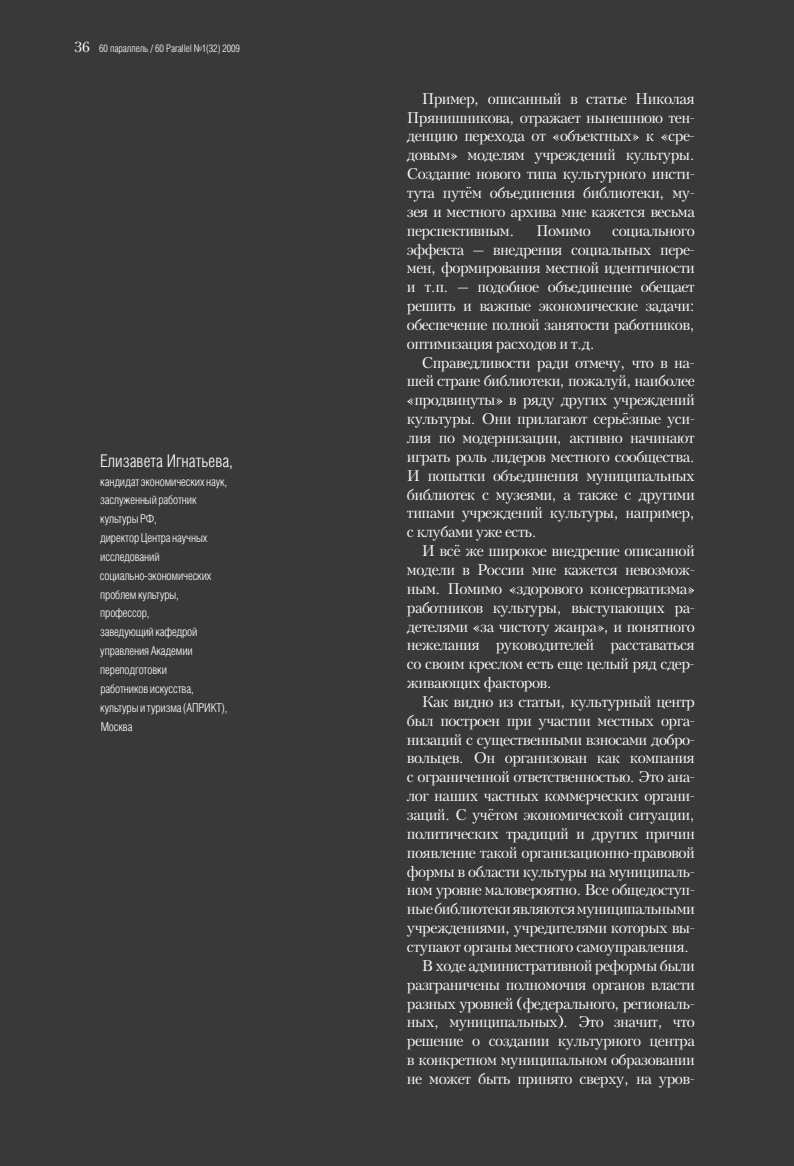
<style>
.page{position:relative;width:794px;height:1166px;background:#393939}
.page>*{position:absolute;margin:0;border:0;box-sizing:border-box;transform-origin:0 0}
.t1{font:300 17.5px "Helios Cond";color:#fff}
.t2{font:14.88px/18.9px "Kudrashov C";letter-spacing:-.04em;color:#fff;text-align:justify}
.t3{font:300 12.25px/18.9px "Helios Cond";letter-spacing:-.01em;color:#fff}
.t4{font:300 10.5px "Helios Cond";letter-spacing:-.01em;color:#fff}
.s1{font-family:"Kudrashov C";font-weight:400;font-size:14px}
</style>
<div class="page">
<p class="t4" style="left:74px;top:42px;width:167px"><span class="s1">36</span> 60 параллель / 60 Parallel №1(32) 2009</p>
<p class="t1" style="left:100px;top:451px;width:134px">Елизавета Игнатьева,</p>
<p class="t3" style="left:100px;top:472px;width:129px">кандидат экономических наук, заслуженный работник культуры РФ,<br>директор Центра научных исследований социально-экономических проблем культуры, профессор,<br>заведующий кафедрой управления Академии переподготовки<br>работников искусства, культуры и туризма (АПРИКТ),<br>Москва</p>
<p class="t2" style="left:407px;top:89px;width:289px;text-indent:15px">Пример, описанный в статье Николая Прянишникова, отражает нынешнюю тен&shy;денцию перехода от «объектных» к «сре&shy;довым» моделям учреждений культуры.<br>Создание нового типа культурного инсти&shy;тута путём объединения библиотеки, му&shy;зея и местного архива мне кажется весьма перспективным.</p>
<p class="t2" style="left:536px;top:221px;width:56px">Помимо</p>
<p class="t2" style="left:407px;top:221px;width:289px;text-indent:205px">социального эффекта – внедрения социальных пере&shy;мен, формирования местной идентичности и т.п. – подобное объединение обещает решить и важные экономические задачи: обеспечение полной занятости работников, оптимизация расходов и т.д.</p>
<p class="t2" style="left:407px;top:353px;width:289px;text-indent:15px">Справедливости ради отмечу, что в на&shy;шей стране библиотеки, пожалуй, наиболее «продвинуты» в ряду других учреждений культуры. Они прилагают серьёзные уси&shy;лия по модернизации, активно начинают играть роль лидеров местного сообщества.<br>И попытки объединения муниципальных библиотек с музеями, а также с другими типами учреждений культуры, например, с клубами уже есть.</p>
<p class="t2" style="left:407px;top:542px;width:289px;text-indent:15px">И всё же широкое внедрение описанной модели в России мне кажется невозмож&shy;ным. Помимо «здорового консерватизма» работников культуры, выступающих ра&shy;детелями «за чистоту жанра», и понятного нежелания руководителей расставаться со своим креслом есть еще целый ряд сдер&shy;живающих факторов.</p>
<p class="t2" style="left:422px;top:692px;width:275px">Как видно из статьи, культурный центр</p>
<p class="t2" style="left:407px;top:711px;width:289px">был построен при участии местных орга-</p>
<p class="t2" style="left:407px;top:730px;width:289px">низаций с существенными взносами добро-</p>
<p class="t2" style="left:407px;top:749px;width:289px">вольцев. Он организован как компания</p>
<p class="t2" style="left:407px;top:768px;width:289px">с ограниченной ответственностью. Это ана-</p>
<p class="t2" style="left:407px;top:787px;width:289px">лог наших частных коммерческих органи-</p>
<p class="t2" style="left:407px;top:805px;width:289px">заций. С учётом экономической ситуации,</p>
<p class="t2" style="left:407px;top:824px;width:289px">политических традиций и других причин</p>
<p class="t2" style="left:407px;top:843px;width:289px">появление такой организационно-правовой</p>
<p class="t2" style="left:407px;top:862px;width:289px">формы в области культуры на муниципаль-</p>
<p class="t2" style="left:407px;top:881px;width:289px">ном уровне маловероятно. Все общедоступ-</p>
<p class="t2" style="left:407px;top:900px;width:289px">ные библиотеки являются муниципальными</p>
<p class="t2" style="left:407px;top:918px;width:289px">учреждениями, учредителями которых вы-</p>
<p class="t2" style="left:407px;top:937px;width:284px">ступают органы местного самоуправления.</p>
<p class="t2" style="left:422px;top:956px;width:274px">В ходе административной реформы были</p>
<p class="t2" style="left:407px;top:975px;width:289px">разграничены полномочия органов власти</p>
<p class="t2" style="left:407px;top:994px;width:289px">разных уровней (федерального, региональ-</p>
<p class="t2" style="left:407px;top:1013px;width:289px">ных, муниципальных). Это значит, что</p>
<p class="t2" style="left:407px;top:1032px;width:289px">решение о создании культурного центра</p>
<p class="t2" style="left:407px;top:1050px;width:289px">в конкретном муниципальном образовании</p>
<p class="t2" style="left:407px;top:1069px;width:289px">не может быть принято сверху, на уров-</p>
</div>
